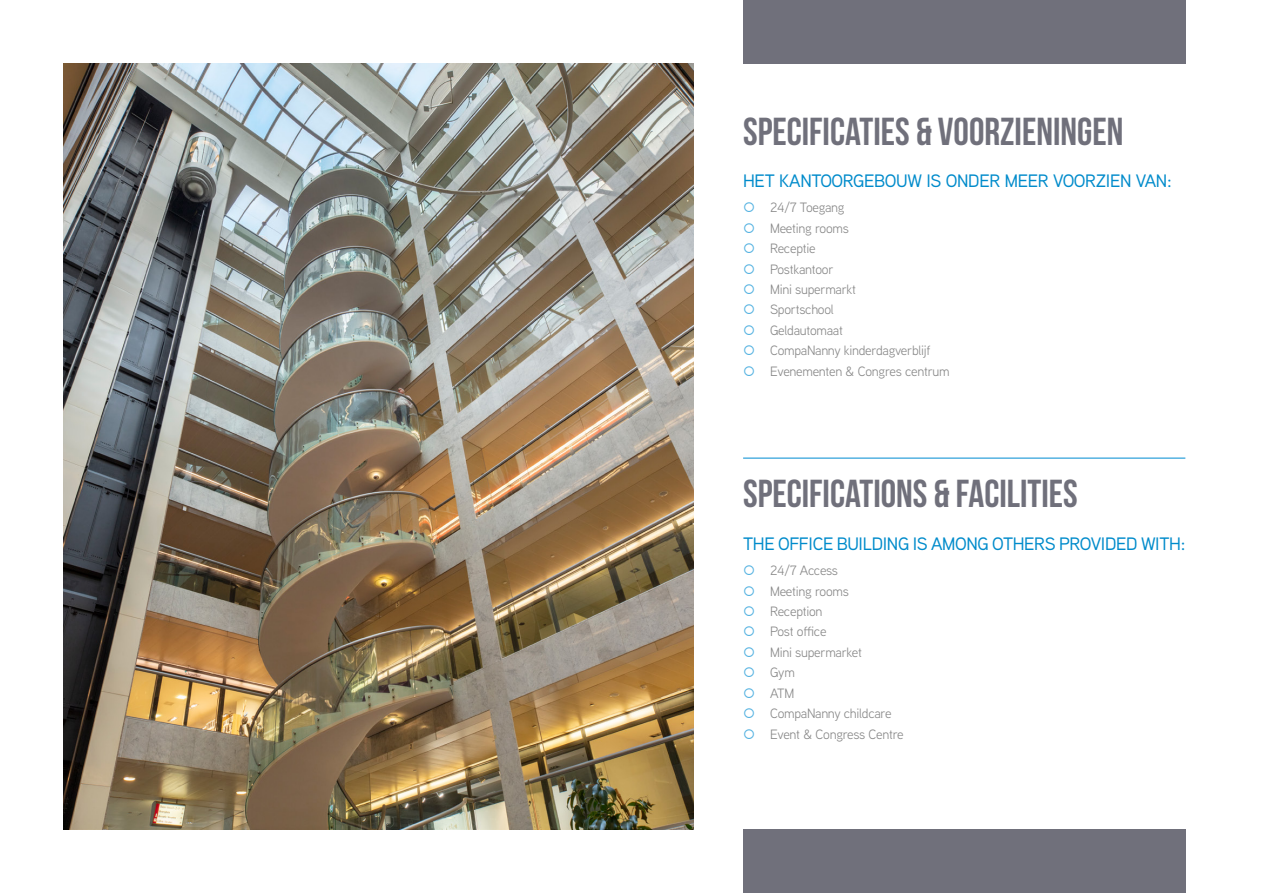
<style>
.page{position:relative;width:1263px;height:893px;background:#fff}
.page>*{position:absolute;margin:0;border:0;box-sizing:border-box;transform-origin:0 0}
.Heading_A{font:39px "Bebas Neue";color:#70707b}
.Heading_C{font:500 18px "Aaux Next";letter-spacing:-.02em;color:#008bcb}
.t1{font:13.5px "Aaux Next";letter-spacing:-.02em;color:#878787}
</style>
<div class="page">
<img style="left:64px;top:64px;width:629px;height:765px">
<div style="left:743px;top:0;width:442px;height:64px;background:#70707b"></div>
<div style="left:743px;top:829px;width:442px;height:64px;background:#70707b"></div>
<hr style="left:743px;top:457px;width:442px;height:2px;background:#54b2e1">
<p class="Heading_A" style="left:743px;top:110px;width:382px">SPECIFICATIES &amp; VOORZIENINGEN</p>
<p class="Heading_C" style="left:743px;top:169px;width:430px">HET KANTOORGEBOUW IS ONDER MEER VOORZIEN VAN:</p>
<p class="t1" style="left:770px;top:198px;width:76px">24/7 Toegang</p>
<p class="t1" style="left:770px;top:219px;width:80px">Meeting rooms</p>
<p class="t1" style="left:770px;top:239px;width:47px">Receptie</p>
<p class="t1" style="left:770px;top:260px;width:65px">Postkantoor</p>
<p class="t1" style="left:770px;top:280px;width:88px">Mini supermarkt</p>
<p class="t1" style="left:770px;top:301px;width:65px">Sportschool</p>
<p class="t1" style="left:770px;top:321px;width:74px">Geldautomaat</p>
<p class="t1" style="left:770px;top:342px;width:162px">CompaNanny kinderdagverblijf</p>
<p class="t1" style="left:770px;top:362px;width:181px">Evenementen &amp; Congres centrum</p>
<p class="Heading_A" style="left:743px;top:473px;width:336px">SPECIFICATIONS &amp; FACILITIES</p>
<p class="Heading_C" style="left:743px;top:532px;width:444px">THE OFFICE BUILDING IS AMONG OTHERS PROVIDED WITH:</p>
<p class="t1" style="left:770px;top:561px;width:69px">24/7 Access</p>
<p class="t1" style="left:770px;top:582px;width:80px">Meeting rooms</p>
<p class="t1" style="left:770px;top:602px;width:54px">Reception</p>
<p class="t1" style="left:770px;top:623px;width:58px">Post office</p>
<p class="t1" style="left:770px;top:643px;width:93px">Mini supermarket</p>
<p class="t1" style="left:770px;top:663px;width:26px">Gym</p>
<p class="t1" style="left:770px;top:684px;width:26px">ATM</p>
<p class="t1" style="left:770px;top:704px;width:123px">CompaNanny childcare</p>
<p class="t1" style="left:770px;top:725px;width:135px">Event &amp; Congress Centre</p>
</div>
